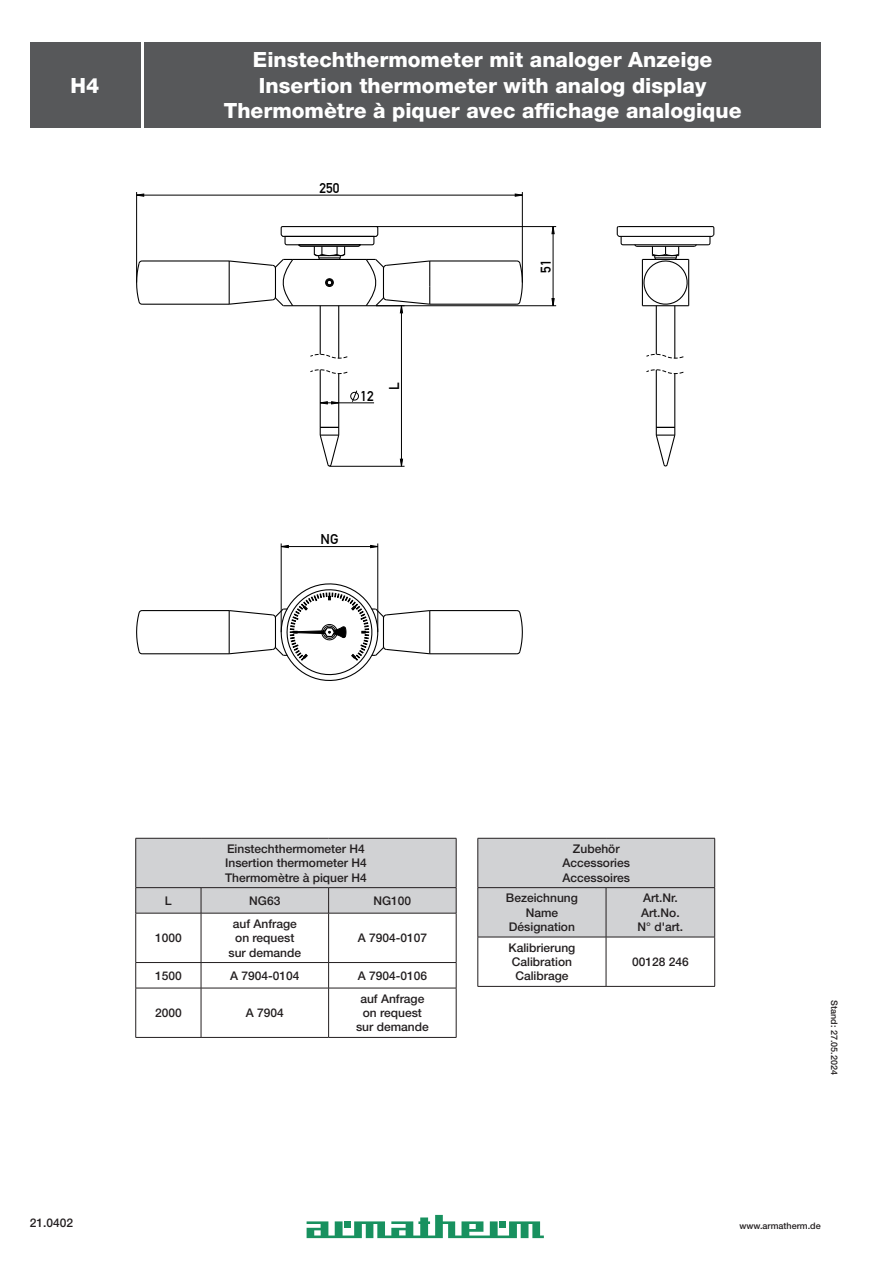
<style>
.page{position:relative;width:893px;height:1263px;background:#fff}
.page>*{position:absolute;margin:0;border:0;box-sizing:border-box;transform-origin:0 0}
.t1{font:800 21px/25.2px "Helvetica Neue LT Std";color:#fff;text-align:center}
.t2{font:700 13.95px "DIN Alternate";color:#000}
.body_zentriert{font:500 12px "Helvetica Neue LT Std";color:#231f20}
.Seitenzahl_links{font:500 12px "Helvetica Neue LT Std";color:#231f20}
.t3{font:500 9px "Helvetica Neue LT Std";color:#231f20}
</style>
<div class="page">
<svg style="left:307px;top:1215px;width:237px;height:23px"></svg>
<div style="left:344px;top:1221px;width:6px;height:7px;background:#18915f"></div>
<div style="left:499px;top:1221px;width:6px;height:7px;background:#18915f"></div>
<div style="left:145px;top:43px;width:676px;height:85px;background:#57585a"></div>
<div style="left:30px;top:43px;width:110px;height:85px;background:#57585a"></div>
<hr style="left:320px;top:370px;width:1px;height:57px;background:#000">
<hr style="left:338px;top:374px;width:1px;height:53px;background:#000">
<svg style="left:319px;top:427px;width:21px;height:40px"></svg>
<hr style="left:320px;top:306px;width:1px;height:48px;background:#000">
<hr style="left:338px;top:306px;width:1px;height:52px;background:#000">
<hr style="left:142px;top:304px;width:87px;height:1px;background:#000">
<hr style="left:142px;top:260px;width:87px;height:1px;background:#000">
<svg style="left:136px;top:260px;width:7px;height:45px"></svg>
<hr style="left:430px;top:260px;width:87px;height:1px;background:#000">
<hr style="left:430px;top:304px;width:87px;height:1px;background:#000">
<svg style="left:516px;top:260px;width:7px;height:45px"></svg>
<svg style="left:136px;top:610px;width:7px;height:45px"></svg>
<hr style="left:142px;top:653px;width:87px;height:1px;background:#000">
<hr style="left:142px;top:610px;width:87px;height:1px;background:#000">
<svg style="left:516px;top:610px;width:7px;height:45px"></svg>
<hr style="left:430px;top:610px;width:87px;height:1px;background:#000">
<hr style="left:430px;top:653px;width:87px;height:1px;background:#000">
<hr style="left:656px;top:370px;width:1px;height:57px;background:#000">
<hr style="left:674px;top:374px;width:1px;height:53px;background:#000">
<svg style="left:655px;top:427px;width:21px;height:40px"></svg>
<hr style="left:642px;top:305px;width:47px;height:1px;background:#000">
<hr style="left:656px;top:306px;width:1px;height:48px;background:#000">
<hr style="left:674px;top:306px;width:1px;height:52px;background:#000">
<svg style="left:616px;top:226px;width:99px;height:79px"></svg>
<svg style="left:350px;top:390px;width:9px;height:12px"></svg>
<svg style="left:646px;top:369px;width:38px;height:5px"></svg>
<svg style="left:646px;top:354px;width:38px;height:5px"></svg>
<svg style="left:310px;top:369px;width:38px;height:5px"></svg>
<svg style="left:310px;top:354px;width:38px;height:5px"></svg>
<svg style="left:370px;top:545px;width:7px;height:3px"></svg>
<svg style="left:282px;top:545px;width:7px;height:3px"></svg>
<svg style="left:515px;top:193px;width:7px;height:4px"></svg>
<svg style="left:137px;top:193px;width:7px;height:4px"></svg>
<svg style="left:551px;top:298px;width:4px;height:7px"></svg>
<svg style="left:551px;top:227px;width:4px;height:7px"></svg>
<svg style="left:400px;top:459px;width:3px;height:7px"></svg>
<svg style="left:320px;top:401px;width:19px;height:4px"></svg>
<hr style="left:339px;top:403px;width:35px;height:1px;background:#000">
<hr style="left:281px;top:546px;width:97px;height:1px;background:#000">
<hr style="left:377px;top:543px;width:1px;height:89px;background:#000">
<hr style="left:281px;top:543px;width:1px;height:89px;background:#000">
<hr style="left:137px;top:195px;width:385px;height:1px;background:#000">
<hr style="left:522px;top:192px;width:1px;height:91px;background:#000">
<hr style="left:136px;top:192px;width:1px;height:91px;background:#000">
<hr style="left:553px;top:227px;width:1px;height:79px;background:#000">
<hr style="left:376px;top:305px;width:180px;height:1px;background:#000">
<hr style="left:376px;top:226px;width:180px;height:1px;background:#000">
<hr style="left:401px;top:313px;width:1px;height:146px;background:#000">
<hr style="left:329px;top:466px;width:76px;height:1px;background:#000">
<svg style="left:228px;top:226px;width:203px;height:87px"></svg>
<svg style="left:228px;top:583px;width:203px;height:98px"></svg>
<hr style="left:136px;top:1037px;width:65px;height:1px;background:#231f20">
<hr style="left:201px;top:1037px;width:128px;height:1px;background:#231f20">
<hr style="left:329px;top:1037px;width:127px;height:1px;background:#231f20">
<svg style="left:135px;top:838px;width:322px;height:199px"></svg>
<hr style="left:136px;top:913px;width:65px;height:1px;background:#231f20">
<hr style="left:201px;top:913px;width:128px;height:1px;background:#231f20">
<hr style="left:329px;top:913px;width:127px;height:1px;background:#231f20">
<svg style="left:479px;top:839px;width:235px;height:147px"></svg>
<hr style="left:606px;top:888px;width:1px;height:49px;background:#231f20">
<hr style="left:606px;top:937px;width:1px;height:49px;background:#231f20">
<hr style="left:478px;top:986px;width:128px;height:1px;background:#231f20">
<hr style="left:606px;top:986px;width:109px;height:1px;background:#231f20">
<hr style="left:478px;top:937px;width:1px;height:49px;background:#231f20">
<hr style="left:714px;top:937px;width:1px;height:49px;background:#231f20">
<hr style="left:478px;top:888px;width:1px;height:49px;background:#231f20">
<hr style="left:714px;top:888px;width:1px;height:49px;background:#231f20">
<hr style="left:478px;top:937px;width:128px;height:1px;background:#231f20">
<hr style="left:606px;top:937px;width:109px;height:1px;background:#231f20">
<hr style="left:478px;top:838px;width:128px;height:1px;background:#231f20">
<hr style="left:478px;top:838px;width:1px;height:49px;background:#231f20">
<hr style="left:606px;top:838px;width:109px;height:1px;background:#231f20">
<hr style="left:714px;top:838px;width:1px;height:49px;background:#231f20">
<hr style="left:478px;top:887px;width:128px;height:1px;background:#231f20">
<hr style="left:606px;top:887px;width:109px;height:1px;background:#231f20">
<h1 class="t1" style="left:71px;top:72px;width:30px">H4</h1>
<h1 class="t1" style="left:224px;top:47px;width:519px">Einstechthermometer mit analoger Anzeige<br>Insertion thermometer with analog display<br>Thermomètre à piquer avec affichage analogique</h1>
<p class="t2" style="left:319px;top:177px;width:21px">250</p>
<p class="t2" style="left:360px;top:385px;width:15px">12</p>
<p class="t2" style="left:384px;top:390px;width:9px;rotate:-90deg">L</p>
<p class="t2" style="left:320px;top:529px;width:19px">NG</p>
<p class="t2" style="left:535px;top:273px;width:15px;rotate:-90deg">51</p>
<p class="Seitenzahl_links" style="left:30px;top:1215px;width:45px">21.0402</p>
<p class="body_zentriert" style="left:227px;top:841px;width:139px">Einstechthermometer H4</p>
<p class="body_zentriert" style="left:225px;top:856px;width:143px">Insertion thermometer H4</p>
<p class="body_zentriert" style="left:225px;top:870px;width:143px">Thermomètre à piquer H4</p>
<p class="body_zentriert" style="left:165px;top:893px;width:8px">L</p>
<p class="body_zentriert" style="left:249px;top:893px;width:33px">NG63</p>
<p class="body_zentriert" style="left:373px;top:893px;width:39px">NG100</p>
<p class="body_zentriert" style="left:155px;top:931px;width:28px">1000</p>
<p class="body_zentriert" style="left:233px;top:916px;width:66px">auf Anfrage</p>
<p class="body_zentriert" style="left:235px;top:931px;width:61px">on request</p>
<p class="body_zentriert" style="left:228px;top:945px;width:74px">sur demande</p>
<p class="body_zentriert" style="left:358px;top:931px;width:71px">A 7904-0107</p>
<p class="body_zentriert" style="left:155px;top:968px;width:28px">1500</p>
<p class="body_zentriert" style="left:230px;top:968px;width:71px">A 7904-0104</p>
<p class="body_zentriert" style="left:358px;top:968px;width:71px">A 7904-0106</p>
<p class="body_zentriert" style="left:155px;top:1005px;width:28px">2000</p>
<p class="body_zentriert" style="left:246px;top:1005px;width:40px">A 7904</p>
<p class="body_zentriert" style="left:360px;top:991px;width:66px">auf Anfrage</p>
<p class="body_zentriert" style="left:363px;top:1005px;width:61px">on request</p>
<p class="body_zentriert" style="left:356px;top:1020px;width:74px">sur demande</p>
<p class="body_zentriert" style="left:573px;top:841px;width:48px">Zubehör</p>
<p class="body_zentriert" style="left:562px;top:856px;width:69px">Accessories</p>
<p class="body_zentriert" style="left:563px;top:870px;width:69px">Accessoires</p>
<p class="body_zentriert" style="left:506px;top:891px;width:74px">Bezeichnung</p>
<p class="body_zentriert" style="left:526px;top:905px;width:34px">Name</p>
<p class="body_zentriert" style="left:509px;top:919px;width:68px">Désignation</p>
<p class="body_zentriert" style="left:643px;top:891px;width:36px">Art.Nr.</p>
<p class="body_zentriert" style="left:641px;top:905px;width:40px">Art.No.</p>
<p class="body_zentriert" style="left:637px;top:919px;width:47px">N° d'art.</p>
<p class="body_zentriert" style="left:508px;top:940px;width:68px">Kalibrierung</p>
<p class="body_zentriert" style="left:512px;top:954px;width:62px">Calibration</p>
<p class="body_zentriert" style="left:515px;top:969px;width:55px">Calibrage</p>
<p class="body_zentriert" style="left:632px;top:954px;width:58px">00128 246</p>
<p class="t3" style="left:840px;top:1000px;width:76px;rotate:90deg">Stand: 27.05.2024</p>
<p class="t3" style="left:739px;top:1220px;width:83px">www.armatherm.de</p>
</div>
